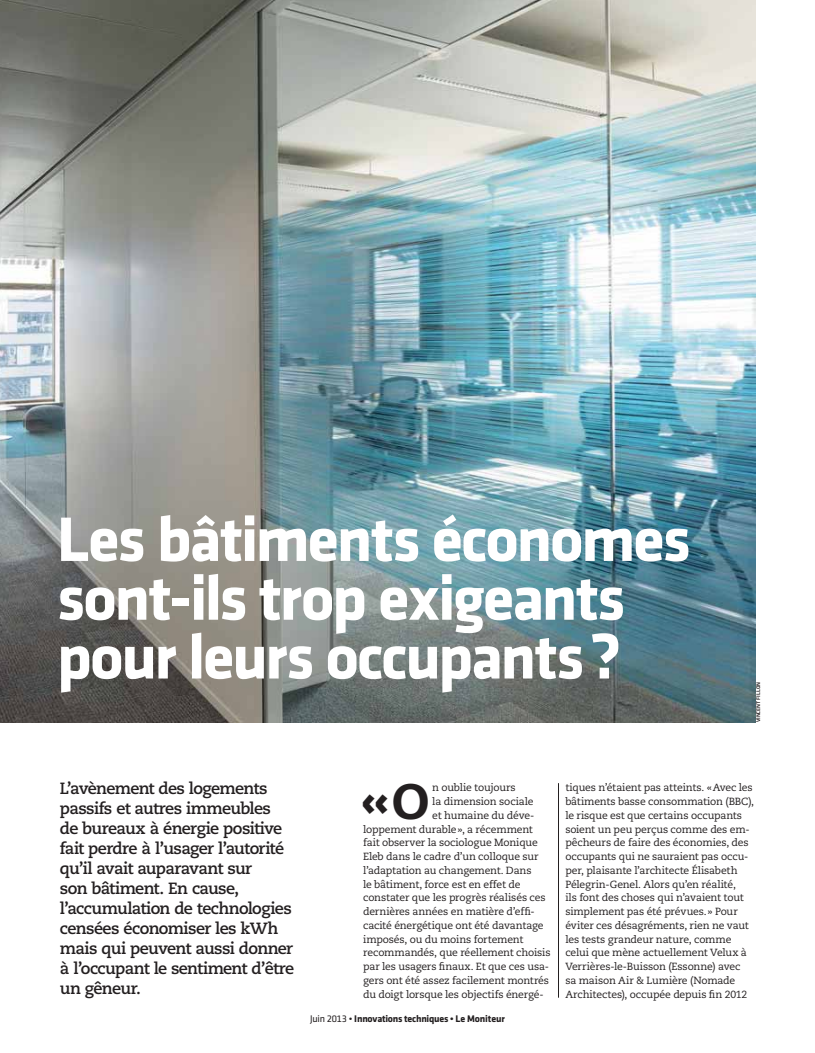
<style>
.page{position:relative;width:815px;height:1053px;background:#fff}
.page>*{position:absolute;margin:0;border:0;box-sizing:border-box;transform-origin:0 0}
.t1{font:700 65px/58.8px "Klavika";letter-spacing:-.035em;color:#fff}
.t2{font:800 49.62px "Caecilia LT Std";color:#231f20}
.t3{font:700 16.25px/20px "Caecilia LT Std";letter-spacing:-.04em;color:#231f20}
.t4{font:10.38px/13.8px "Caecilia LT Std";letter-spacing:-.015em;color:#231f20}
.t5{font:700 10px "Klavika";letter-spacing:-.025em;color:#231f20}
.t6{font:5.62px "Klavika Medium TF";color:#231f20}
.s1{font-family:"Klavika Regular TF";font-weight:400}
</style>
<div class="page">
<img style="left:0;top:0;width:755px;height:722px">
<hr style="left:558px;top:783px;width:1px;height:214px;background:#231f20">
<h1 class="t1" style="left:57px;top:516px;width:635px">Les bâtiments économes sont-ils trop exigeants pour leurs occupants ?</h1>
<p class="t6" style="left:755px;top:722px;width:42px;rotate:-90deg">VINCENT FILLON</p>
<p class="t3" style="left:60px;top:779px;width:236px">L’avènement des logements passifs et autres immeubles<br>de bureaux à énergie positive fait perdre à l’usager l’autorité qu’il avait auparavant sur<br>son bâtiment. En cause, l’accumulation de technologies censées économiser les kWh mais qui peuvent aussi donner à l’occupant le sentiment d’être un gêneur.</p>
<h2 class="t2" style="left:362px;top:777px;width:70px">«O</h2>
<p class="t4" style="left:432px;top:781px;width:85px">n oublie toujours</p>
<p class="t4" style="left:432px;top:795px;width:103px">la dimension sociale</p>
<p class="t4" style="left:432px;top:808px;width:104px">et humaine du déve-</p>
<p class="t4" style="left:363px;top:822px;width:171px">loppement durable », a récemment</p>
<p class="t4" style="left:363px;top:836px;width:176px">fait observer la sociologue Monique</p>
<p class="t4" style="left:363px;top:850px;width:177px">Eleb dans le cadre d’un colloque sur</p>
<p class="t4" style="left:363px;top:863px;width:170px">l’adaptation au changement. Dans</p>
<p class="t4" style="left:363px;top:877px;width:159px">le bâtiment, force est en effet de</p>
<p class="t4" style="left:363px;top:891px;width:184px">constater que les progrès réalisés ces</p>
<p class="t4" style="left:363px;top:905px;width:173px">dernières années en matière d’effi-</p>
<p class="t4" style="left:363px;top:918px;width:182px">cacité énergétique ont été davantage</p>
<p class="t4" style="left:363px;top:932px;width:162px">imposés, ou du moins fortement</p>
<p class="t4" style="left:363px;top:946px;width:189px">recommandés, que réellement choisis</p>
<p class="t4" style="left:363px;top:960px;width:187px">par les usagers finaux. Et que ces usa-</p>
<p class="t4" style="left:363px;top:973px;width:188px">gers ont été assez facilement montrés</p>
<p class="t4" style="left:363px;top:987px;width:182px">du doigt lorsque les objectifs énergé-</p>
<p class="t5" style="left:310px;top:1015px;width:196px"><span class="s1">Juin 2013 •</span> Innovations techniques • Le Moniteur</p>
<p class="t4" style="left:565px;top:781px;width:190px">tiques n’étaient pas atteints. « Avec les bâtiments basse consommation (BBC), le risque est que certains occupants soient un peu perçus comme des em&shy;pêcheurs de faire des économies, des occupants qui ne sauraient pas occu&shy;per, plaisante l’architecte Élisabeth Pélegrin-Genel. Alors qu’en réalité,<br>ils font des choses qui n’avaient tout simplement pas été prévues. » Pour éviter ces désagréments, rien ne vaut les tests grandeur nature, comme celui que mène actuellement Velux à Verrières-le-Buisson (Essonne) avec sa maison Air &amp; Lumière (Nomade Architectes), occupée depuis fin 2012</p>
</div>
